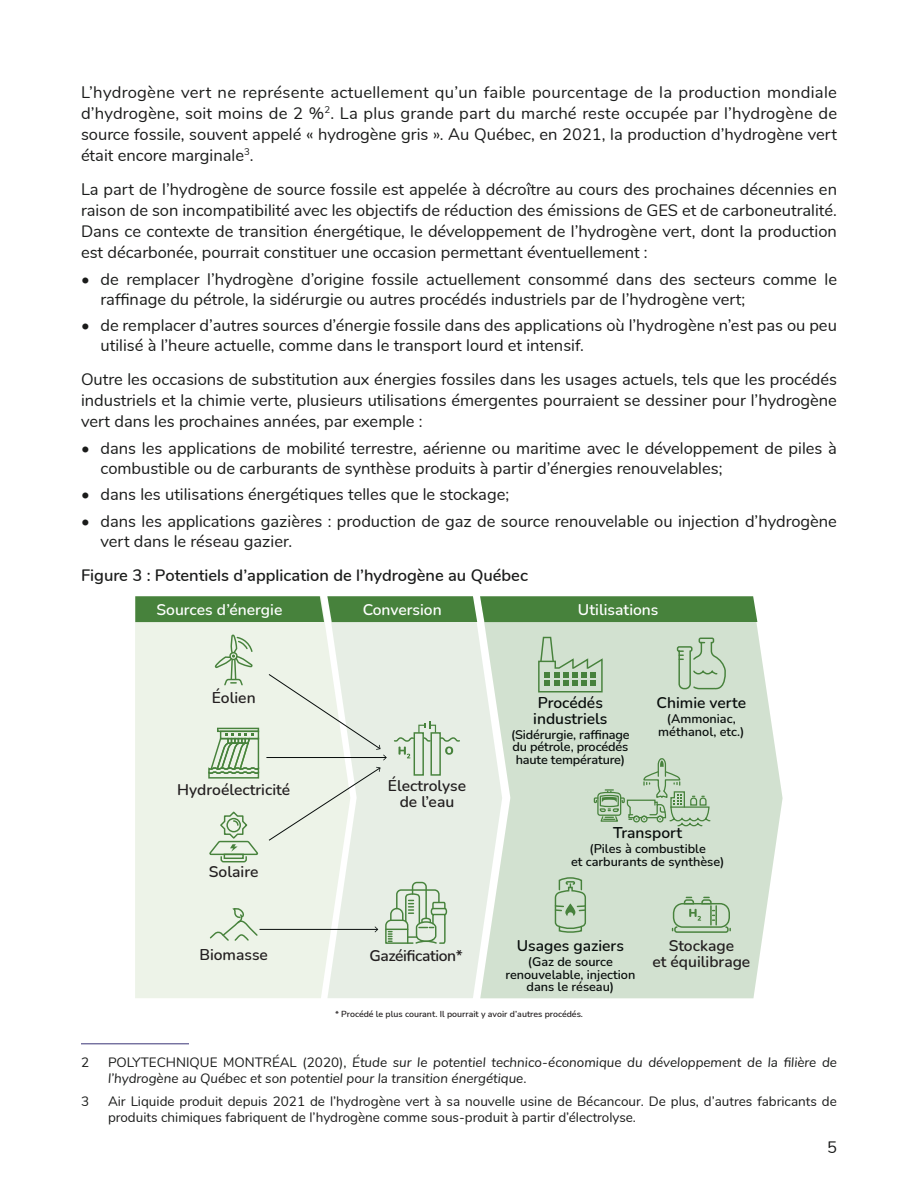
<style>
.page{position:relative;width:918px;height:1188px;background:#fff}
.page>*{position:absolute;margin:0;border:0;box-sizing:border-box;transform-origin:0 0}
.P_avant_L{font:16.5px/21px "Nunito";color:#1a1b1a}
.Titre_figure{font:600 16.5px "Nunito";color:#1a1b1a}
.t1{font:600 15.6px/15.6px "Nunito";color:#231f20;text-align:center}
.t2{font:600 15.6px/15.6px "Nunito";color:#080d0c}
.t3{font:600 15.6px "Nunito";color:#fff}
.t4{font:600 15.6px "Nunito";letter-spacing:-.025em;color:#231f20}
.Note{font:13.5px/16.2px "Nunito";color:#1a1b1a}
.Note-2{font:italic 13.5px/16.2px "Nunito";color:#1a1b1a}
.t5{font:600 12.6px/12.6px "Nunito";color:#080d0c;text-align:center}
.t6{font:600 8.7px "Nunito";color:#231f20}
.s1{font-style:normal}
</style>
<div class="page">
<div style="left:135px;top:622px;width:192px;height:376px;background:#edf3e8"></div>
<div style="left:327px;top:622px;width:153px;height:376px;background:#e7eee5"></div>
<svg style="left:480px;top:620px;width:303px;height:378px;background:#d6e4d4"></svg>
<div style="left:135px;top:596px;width:622px;height:26px;background:#47823c"></div>
<svg style="left:208px;top:907px;width:51px;height:35px;background:#dce7d7"></svg>
<svg style="left:209px;top:810px;width:51px;height:53px;background:#d0dfca"></svg>
<svg style="left:214px;top:634px;width:40px;height:53px;background:#d1e0cb"></svg>
<div style="left:414px;top:732px;width:10px;height:44px;border:1px solid #47823c"></div>
<div style="left:431px;top:732px;width:10px;height:44px;border:1px solid #47823c"></div>
<svg style="left:393px;top:721px;width:68px;height:37px;background:#ceddca"></svg>
<svg style="left:676px;top:637px;width:51px;height:53px;background:#bdd2ba"></svg>
<svg style="left:554px;top:876px;width:33px;height:57px;background:#b2cbae"></svg>
<hr style="left:266px;top:757px;width:120px;height:1px;background:#080d0c">
<hr style="left:260px;top:929px;width:118px;height:1px;background:#080d0c">
<svg style="left:375px;top:926px;width:3px;height:6px"></svg>
<svg style="left:268px;top:673px;width:119px;height:88px;background:#e6ece2"></svg>
<svg style="left:268px;top:767px;width:113px;height:74px;background:#e8eee4"></svg>
<svg style="left:537px;top:636px;width:66px;height:57px;background:#b3cbaf"></svg>
<div style="left:674px;top:926px;width:55px;height:7px;border:1px solid #47823c;border-radius:2px"></div>
<svg style="left:671px;top:897px;width:60px;height:34px;background:#b6cdb2"></svg>
<svg style="left:208px;top:734px;width:52px;height:45px;background:#b4ccad"></svg>
<div style="left:217px;top:728px;width:42px;height:4px;border:1px solid #47823c"></div>
<svg style="left:384px;top:881px;width:64px;height:64px;background:#c4d6c0"></svg>
<svg style="left:593px;top:757px;width:118px;height:86px;background:#c2d6bf"></svg>
<hr style="left:81px;top:1043px;width:108px;height:1px;background:#3a3377">
<p class="P_avant_L" style="left:81px;top:81px;width:758px;text-align:justify">L’hydrogène vert ne représente actuellement qu’un faible pourcentage de la production mondiale d’hydrogène, soit moins de 2 %<sup>2</sup>. La plus grande part du marché reste occupée par l’hydrogène de source fossile, souvent appelé « hydrogène gris ». Au Québec, en 2021, la production d’hydrogène vert était encore marginale<sup>3</sup>.</p>
<p class="P_avant_L" style="left:81px;top:178px;width:758px;text-align:justify">La part de l’hydrogène de source fossile est appelée à décroître au cours des prochaines décennies en raison de son incompatibilité avec les objectifs de réduction des émissions de GES et de carboneutralité.<br>Dans ce contexte de transition énergétique, le développement de l’hydrogène vert, dont la production est décarbonée, pourrait constituer une occasion permettant éventuellement :</p>
<p class="P_avant_L" style="left:100px;top:268px;width:738px;line-height:19.8px;text-indent:-20px">• de remplacer l’hydrogène d’origine fossile actuellement consommé dans des secteurs comme le raffinage du pétrole, la sidérurgie ou autres procédés industriels par de l’hydrogène vert;</p>
<p class="P_avant_L" style="left:100px;top:315px;width:738px;line-height:19.8px;text-indent:-20px">• de remplacer d’autres sources d’énergie fossile dans des applications où l’hydrogène n’est pas ou peu utilisé à l’heure actuelle, comme dans le transport lourd et intensif.</p>
<p class="P_avant_L" style="left:81px;top:368px;width:758px;text-align:justify">Outre les occasions de substitution aux énergies fossiles dans les usages actuels, tels que les procédés industriels et la chimie verte, plusieurs utilisations émergentes pourraient se dessiner pour l’hydrogène vert dans les prochaines années, par exemple :</p>
<p class="P_avant_L" style="left:100px;top:437px;width:738px;line-height:19.8px;text-indent:-20px">• dans les applications de mobilité terrestre, aérienne ou maritime avec le développement de piles à combustible ou de carburants de synthèse produits à partir d’énergies renouvelables;</p>
<p class="P_avant_L" style="left:81px;top:483px;width:430px">• dans les utilisations énergétiques telles que le stockage;</p>
<p class="P_avant_L" style="left:100px;top:510px;width:738px;line-height:19.8px;text-indent:-20px">• dans les applications gazières : production de gaz de source renouvelable ou injection d’hydrogène vert dans le réseau gazier.</p>
<p class="Titre_figure" style="left:81px;top:563px;width:449px">Figure 3 : Potentiels d’application de l’hydrogène au Québec</p>
<p class="t3" style="left:156px;top:599px;width:127px">Sources d’énergie</p>
<p class="t3" style="left:363px;top:599px;width:80px">Conversion</p>
<p class="t3" style="left:578px;top:599px;width:82px">Utilisations</p>
<p class="t1" style="left:212px;top:689px;width:45px">Éolien</p>
<p class="t1" style="left:177px;top:781px;width:114px">Hydroélectricité</p>
<p class="t1" style="left:209px;top:864px;width:51px">Solaire</p>
<p class="t1" style="left:388px;top:778px;width:80px">Électrolyse de l’eau</p>
<p class="t1" style="left:199px;top:947px;width:70px">Biomasse</p>
<p class="t4" style="left:369px;top:945px;width:95px">Gazéification*</p>
<p class="t2" style="left:533px;top:694px;width:76px">Procédés industriels</p>
<p class="t5" style="left:511px;top:727px;width:120px;text-align:left">(Sidérurgie, raffinage du pétrole, procédés haute température)</p>
<p class="t2" style="left:657px;top:694px;width:91px">Chimie verte</p>
<p class="t5" style="left:658px;top:712px;width:88px">(Ammoniac, méthanol, etc.)</p>
<p class="t2" style="left:613px;top:824px;width:70px">Transport</p>
<p class="t5" style="left:571px;top:842px;width:155px">(Piles à combustible<br>et carburants de synthèse)</p>
<p class="t2" style="left:517px;top:938px;width:109px">Usages gaziers</p>
<p class="t5" style="left:505px;top:955px;width:132px">(Gaz de source renouvelable, injection dans le réseau)</p>
<p class="t1" style="left:652px;top:938px;width:99px">Stockage<br>et équilibrage</p>
<p class="t6" style="left:335px;top:1008px;width:249px">* Procédé le plus courant. Il pourrait y avoir d’autres procédés.</p>
<p class="Note" style="left:81px;top:1053px;width:10px">2</p>
<p class="Note-2" style="left:108px;top:1053px;width:731px"><span class="s1">POLYTECHNIQUE MONTRÉAL (2020),</span> Étude sur le potentiel technico-économique du développement de la filière de l’hydrogène au Québec et son potentiel pour la transition énergétique<span class="s1">.</span></p>
<p class="Note" style="left:81px;top:1092px;width:10px">3</p>
<p class="Note" style="left:108px;top:1092px;width:730px">Air Liquide produit depuis 2021 de l’hydrogène vert à sa nouvelle usine de Bécancour. De plus, d’autres fabricants de produits chimiques fabriquent de l’hydrogène comme sous-produit à partir d’électrolyse.</p>
<p class="P_avant_L" style="left:827px;top:1136px;width:11px">5</p>
</div>
